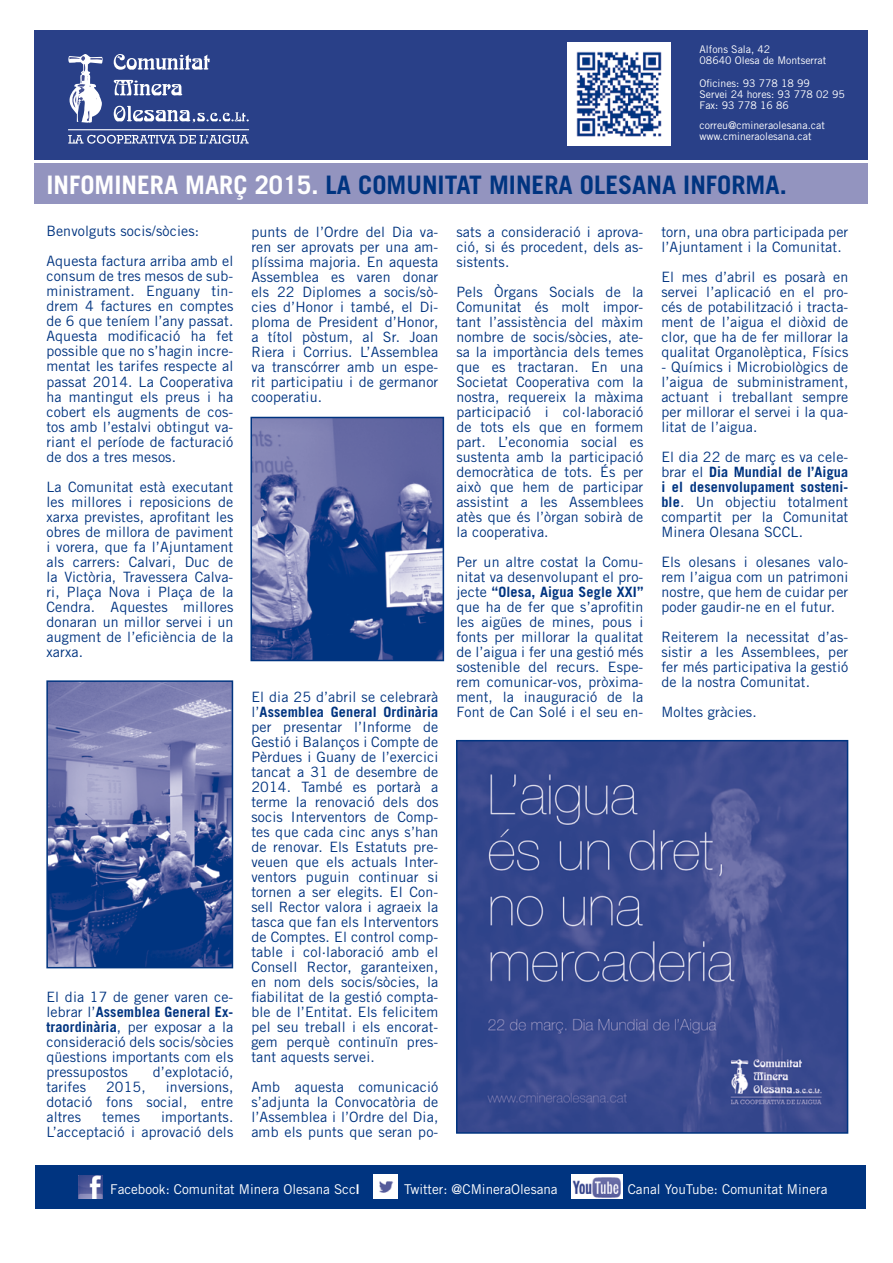
<style>
.page{position:relative;width:893px;height:1263px;background:#fff}
.page>*{position:absolute;margin:0;border:0;box-sizing:border-box;transform-origin:0 0}
.t1{font:700 25.5px "Trade Gothic";color:#fff}
.t2{font:700 25.5px "Trade Gothic";color:#003480}
.t3{font:14.25px/15px "Trade Gothic";letter-spacing:.01em;color:#003480;text-align:justify}
.t4{font:13.5px "Trade Gothic";color:#fff}
.t5{font:10.5px/11.1px "Trade Gothic";color:#fff}
.s1{color:#003480}
.s2{font-weight:700}
</style>
<div class="page">
<div style="left:35px;top:1165px;width:831px;height:43px;background:#003480"></div>
<div style="left:34px;top:30px;width:833px;height:129px;background:#294088"></div>
<div style="left:34px;top:164px;width:833px;height:40px;background:#9394bf"></div>
<svg style="left:114px;top:106px;width:135px;height:17px"></svg>
<svg style="left:114px;top:80px;width:68px;height:15px"></svg>
<svg style="left:114px;top:54px;width:96px;height:16px"></svg>
<svg style="left:68px;top:54px;width:35px;height:69px"></svg>
<hr style="left:68px;top:129px;width:181px;height:1px;background:#fff">
<svg style="left:68px;top:135px;width:181px;height:9px"></svg>
<img style="left:79px;top:1175px;width:23px;height:24px">
<img style="left:373px;top:1174px;width:25px;height:25px">
<img style="left:571px;top:1174px;width:51px;height:25px">
<img style="left:567px;top:43px;width:103px;height:103px">
<img style="left:253px;top:420px;width:188px;height:238px">
<div style="left:250px;top:417px;width:194px;height:244px;border:2px solid #003480"></div>
<img style="left:49px;top:683px;width:181px;height:282px">
<div style="left:46px;top:680px;width:187px;height:288px;border:2px solid #003480"></div>
<img style="left:459px;top:743px;width:386px;height:388px">
<div style="left:456px;top:740px;width:392px;height:394px;border:2px solid #003480"></div>
<p class="t5" style="left:699px;top:44px;width:128px">Alfons Sala, 42<br>08640 Olesa de Montserrat</p>
<p class="t5" style="left:699px;top:77px;width:147px">Oficines: 93 778 18 99<br>Servei 24 hores: 93 778 02 95<br>Fax: 93 778 16 86</p>
<p class="t5" style="left:699px;top:120px;width:127px">correu@cmineraolesana.cat www.cmineraolesana.cat</p>
<h1 class="t1" style="left:46px;top:169px;width:476px">INFOMINERA MARÇ 2015. <span class="s1">La Comunitat Minera</span></h1>
<h1 class="t2" style="left:580px;top:169px;width:68px">Olesana</h1>
<h1 class="t2" style="left:683px;top:169px;width:105px">INFORMA.</h1>
<p class="t3" style="left:46px;top:216px;width:188px;line-height:30px">Benvolguts socis/sòcies:<br>Aquesta factura arriba amb el</p>
<p class="t3" style="left:46px;top:269px;width:188px">consum de tres mesos de sub&shy;ministrament. Enguany tin&shy;drem 4 factures en comptes de 6 que teníem l’any passat.<br>Aquesta modificació ha fet possible que no s’hagin incre&shy;mentat les tarifes respecte al passat 2014. La Cooperativa ha mantingut els preus i ha cobert els augments de cos&shy;tos amb l’estalvi obtingut va&shy;riant el període de facturació de dos a tres mesos.</p>
<p class="t3" style="left:46px;top:479px;width:188px">La Comunitat està executant les millores i reposicions de xarxa previstes, aprofitant les obres de millora de paviment i vorera, que fa l’Ajuntament als carrers: Calvari, Duc de la Victòria, Travessera Calva&shy;ri, Plaça Nova i Plaça de la Cendra. Aquestes millores donaran un millor servei i un augment de l’eficiència de la xarxa.</p>
<p class="t3" style="left:46px;top:989px;width:188px">El dia 17 de gener varen ce&shy;lebrar l’<span class="s2">Assemblea General Ex&shy;traordinària</span>, per exposar a la consideració dels socis/sòcies qüestions importants com els pressupostos</p>
<p class="t3" style="left:153px;top:1064px;width:82px">d’explotació,</p>
<p class="t3" style="left:46px;top:1079px;width:41px">tarifes</p>
<p class="t3" style="left:106px;top:1079px;width:41px">2015,</p>
<p class="t3" style="left:46px;top:1079px;width:188px;text-indent:119px">inversions, dotació fons social, entre altres</p>
<p class="t3" style="left:46px;top:1109px;width:188px;text-align:right">importants.<br>L’acceptació i aprovació dels</p>
<p class="t3" style="left:102px;top:1109px;width:39px">temes</p>
<p class="t3" style="left:251px;top:224px;width:188px">punts de l’Ordre del Dia va&shy;ren ser aprovats per una am&shy;plíssima majoria. En aquesta Assemblea es varen donar els 22 Diplomes a socis/sò&shy;cies d’Honor i també, el Di&shy;ploma de President d’Honor, a títol pòstum, al Sr. Joan Riera i Corrius. L’Assemblea va transcórrer amb un espe&shy;rit participatiu i de germanor cooperatiu.</p>
<p class="t3" style="left:251px;top:689px;width:188px">El dia 25 d’abril se celebrarà l’<span class="s2">Assemblea General Ordinària </span>per presentar l’Informe de Gestió i Balanços i Compte de Pèrdues i Guany de l’exercici tancat a 31 de desembre de 2014. També es portarà a terme la renovació dels dos socis Interventors de Comp&shy;tes que cada cinc anys s’han de renovar. Els Estatuts pre&shy;veuen que els actuals Inter&shy;ventors puguin continuar si tornen a ser elegits. El Con&shy;sell Rector valora i agraeix la tasca que fan els Interventors de Comptes. El control comp&shy;table i col·laboració amb el Consell Rector, garanteixen, en nom dels socis/sòcies, la fiabilitat de la gestió compta&shy;ble de l’Entitat. Els felicitem pel seu treball i els encorat&shy;gem perquè continuïn pres&shy;tant aquests servei.</p>
<p class="t3" style="left:251px;top:1079px;width:188px">Amb aquesta comunicació s’adjunta la Convocatòria de l’Assemblea i l’Ordre del Dia, amb els punts que seran po-</p>
<p class="t3" style="left:456px;top:224px;width:188px">sats a consideració i aprova&shy;ció, si és procedent, dels as&shy;sistents.</p>
<p class="t3" style="left:456px;top:284px;width:188px">Pels Òrgans Socials de la Comunitat és molt impor&shy;tant l’assistència del màxim nombre de socis/sòcies, ate&shy;sa la importància dels temes que es tractaran. En una Societat Cooperativa com la nostra, requereix la màxima participació i col·laboració de tots els que en formem part. L’economia social es sustenta amb la participació democràtica de tots. És per això que hem de participar assistint a les Assemblees atès que és l’òrgan sobirà de la cooperativa.</p>
<p class="t3" style="left:456px;top:554px;width:188px">Per un altre costat la Comu&shy;nitat va desenvolupant el pro&shy;jecte <span class="s2">“Olesa, Aigua Segle XXI” </span>que ha de fer que s’aprofitin les aigües de mines, pous i fonts per millorar la qualitat de l’aigua i fer una gestió més sostenible del recurs. Espe&shy;rem comunicar-vos, pròxima&shy;ment, la inauguració de la Font de Can Solé i el seu en-</p>
<p class="t3" style="left:661px;top:224px;width:188px">torn, una obra participada per l’Ajuntament i la Comunitat.</p>
<p class="t3" style="left:661px;top:269px;width:188px">El mes d’abril es posarà en servei l’aplicació en el pro&shy;cés de potabilització i tracta&shy;ment de l’aigua el diòxid de clor, que ha de fer millorar la qualitat Organolèptica, Físics</p>
<p class="t3" style="left:661px;top:359px;width:188px">- Químics i Microbiològics de l’aigua de subministrament, actuant i treballant sempre per millorar el servei i la qua&shy;litat de l’aigua.</p>
<p class="t3" style="left:661px;top:449px;width:189px">El dia 22 de març es va cele&shy;brar el <span class="s2">Dia Mundial de l’Aigua i el desenvolupament sosteni&shy;ble</span>. Un objectiu totalment compartit per la Comunitat Minera Olesana SCCL.</p>
<p class="t3" style="left:661px;top:554px;width:188px">Els olesans i olesanes valo&shy;rem l’aigua com un patrimoni nostre, que hem de cuidar per poder gaudir-ne en el futur.</p>
<p class="t3" style="left:661px;top:629px;width:188px">Reiterem la necessitat d’as&shy;sistir a les Assemblees, per fer més participativa la gestió de la nostra Comunitat.</p>
<p class="t3" style="left:661px;top:704px;width:97px">Moltes gràcies.</p>
<p class="t4" style="left:110px;top:1180px;width:251px">Facebook: Comunitat Minera Olesana Scc<span class="s2">l</span></p>
<p class="t4" style="left:404px;top:1180px;width:155px">Twitter: @CMineraOlesana</p>
<p class="t4" style="left:628px;top:1180px;width:201px">Canal YouTube: Comunitat Minera</p>
</div>
